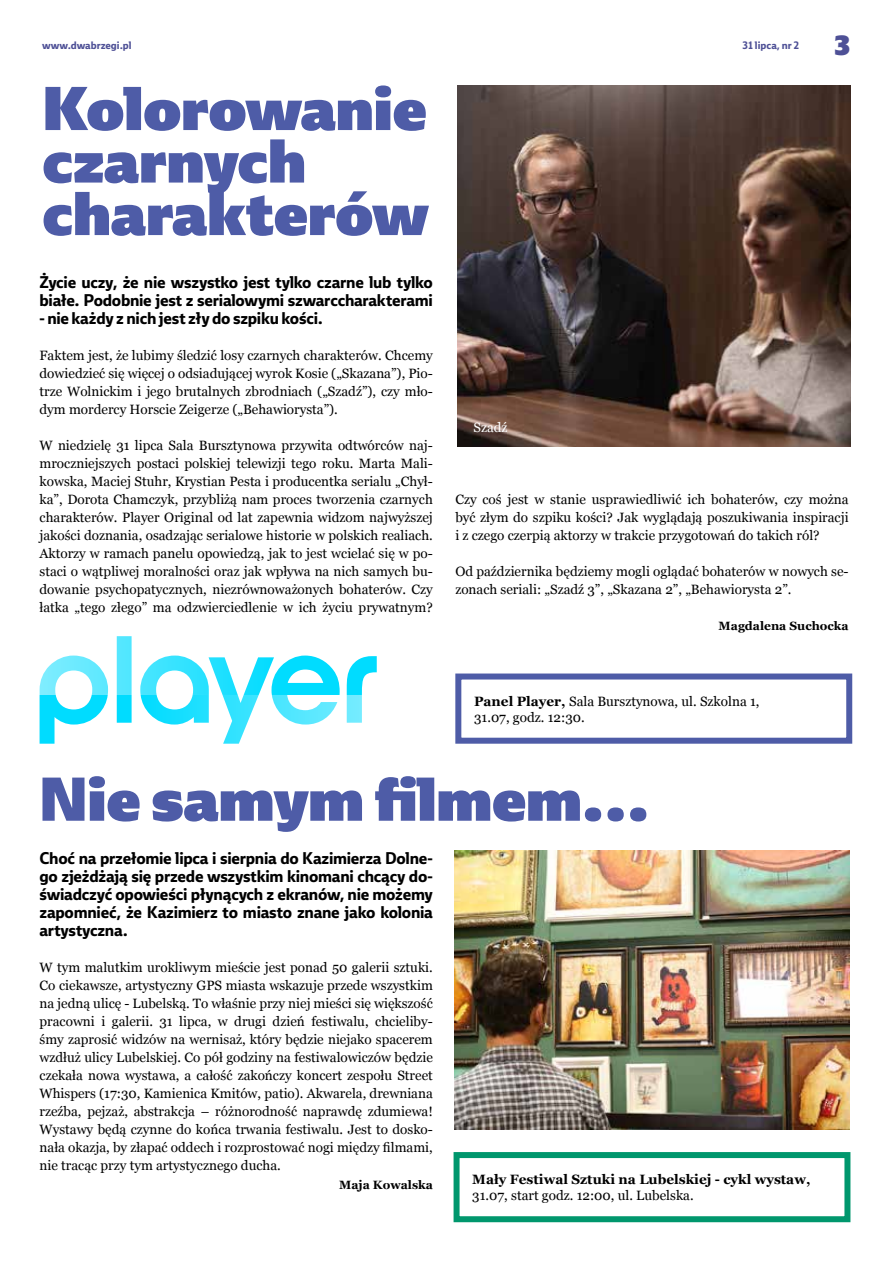
<style>
.page{position:relative;width:893px;height:1263px;background:#fff}
.page>*{position:absolute;margin:0;border:0;box-sizing:border-box;transform-origin:0 0}
.t1{font:60px/52.5px "Ebony Bl";color:#4e5ca7}
.t2{font:27px "Ebony Bl";color:#4e5096}
.t3{font:700 16.5px/18px "Ebony";letter-spacing:-.015em;color:#000;text-align:justify}
.t4{font:13.5px/18px "Georgia";color:#000;text-align:justify}
.t5{font:700 13.5px "Georgia";color:#000}
.t6{font:13.5px "Georgia";color:#fff}
.t7{font:700 12px "Georgia";color:#000}
.t8{font:700 10.5px "Ebony";color:#4e5096}
.s1{font-weight:700}
</style>
<div class="page">
<div style="left:454px;top:1152px;width:396px;height:70px;border:6px solid #00976d"></div>
<img style="left:455px;top:850px;width:394px;height:279px">
<svg style="left:40px;top:636px;width:337px;height:108px"></svg>
<div style="left:455px;top:673px;width:397px;height:71px;border:6px solid #4e5ca7"></div>
<img style="left:457px;top:85px;width:393px;height:361px">
<p class="t8" style="left:42px;top:38px;width:91px">www.dwabrzegi.pl</p>
<p class="t8" style="left:743px;top:38px;width:58px">31 lipca, nr 2</p>
<h2 class="t2" style="left:834px;top:27px;width:17px">3</h2>
<h1 class="t1" style="left:43px;top:82px;width:387px">Kolorowanie czarnych charakterów</h1>
<p class="t3" style="left:40px;top:273px;width:395px">Życie uczy, że nie wszystko jest tylko czarne lub tylko białe. Podobnie jest z serialowymi szwarccharakterami</p>
<p class="t3" style="left:40px;top:309px;width:285px">- nie każdy z nich jest zły do szpiku kości.</p>
<p class="t4" style="left:40px;top:346px;width:395px">Faktem jest, że lubimy śledzić losy czarnych charakterów. Chcemy dowiedzieć się więcej o odsiadującej wyrok Kosie („Skazana”), Pio&shy;trze Wolnickim i jego brutalnych zbrodniach („Szadź”), czy mło&shy;dym mordercy Horscie Zeigerze („Behawiorysta”).</p>
<p class="t4" style="left:40px;top:436px;width:395px">W niedzielę 31 lipca Sala Bursztynowa przywita odtwórców naj&shy;mroczniejszych postaci polskiej telewizji tego roku. Marta Mali&shy;kowska, Maciej Stuhr, Krystian Pesta i producentka serialu „Chył&shy;ka”, Dorota Chamczyk, przybliżą nam proces tworzenia czarnych charakterów. Player Original od lat zapewnia widzom najwyższej jakości doznania, osadzając serialowe historie w polskich realiach.<br>Aktorzy w ramach panelu opowiedzą, jak to jest wcielać się w po&shy;staci o wątpliwej moralności oraz jak wpływa na nich samych bu&shy;dowanie psychopatycznych, niezrównoważonych bohaterów. Czy łatka „tego złego” ma odzwierciedlenie w ich życiu prywatnym?</p>
<p class="t6" style="left:473px;top:417px;width:36px">Szadź</p>
<p class="t4" style="left:455px;top:490px;width:395px">Czy coś jest w stanie usprawiedliwić ich bohaterów, czy można być złym do szpiku kości? Jak wyglądają poszukiwania inspiracji i z czego czerpią aktorzy w trakcie przygotowań do takich ról?</p>
<p class="t4" style="left:455px;top:562px;width:395px">Od października będziemy mogli oglądać bohaterów w nowych se&shy;zonach seriali: „Szadź 3”, „Skazana 2”, „Behawiorysta 2”.</p>
<p class="t7" style="left:719px;top:617px;width:132px">Magdalena Suchocka</p>
<p class="t4" style="left:474px;top:692px;width:287px;line-height:16.2px"><span class="s1">Panel Player,</span> Sala Bursztynowa, ul. Szkolna 1,<br>31.07, godz. 12:30.</p>
<h1 class="t1" style="left:40px;top:773px;width:611px">Nie samym filmem…</h1>
<p class="t3" style="left:40px;top:849px;width:395px">Choć na przełomie lipca i sierpnia do Kazimierza Dolne&shy;go zjeżdżają się przede wszystkim kinomani chcący do&shy;świadczyć opowieści płynących z ekranów, nie możemy zapomnieć, że Kazimierz to miasto znane jako kolonia artystyczna.</p>
<p class="t4" style="left:40px;top:958px;width:395px">W tym malutkim urokliwym mieście jest ponad 50 galerii sztuki.<br>Co ciekawsze, artystyczny GPS miasta wskazuje przede wszystkim na jedną ulicę - Lubelską. To właśnie przy niej mieści się większość pracowni i galerii. 31 lipca, w drugi dzień festiwalu, chcieliby&shy;śmy zaprosić widzów na wernisaż, który będzie niejako spacerem wzdłuż ulicy Lubelskiej. Co pół godziny na festiwalowiczów będzie czekała nowa wystawa, a całość zakończy koncert zespołu Street Whispers (17:30, Kamienica Kmitów, patio). Akwarela, drewniana rzeźba, pejzaż, abstrakcja – różnorodność naprawdę zdumiewa!<br>Wystawy będą czynne do końca trwania festiwalu. Jest to dosko&shy;nała okazja, by złapać oddech i rozprostować nogi między filmami, nie tracąc przy tym artystycznego ducha.</p>
<p class="t7" style="left:339px;top:1175px;width:95px">Maja Kowalska</p>
<p class="t5" style="left:472px;top:1169px;width:340px">Mały Festiwal Sztuki na Lubelskiej - cykl wystaw,</p>
<p class="t4" style="left:472px;top:1186px;width:223px">31.07, start godz. 12:00, ul. Lubelska.</p>
</div>
